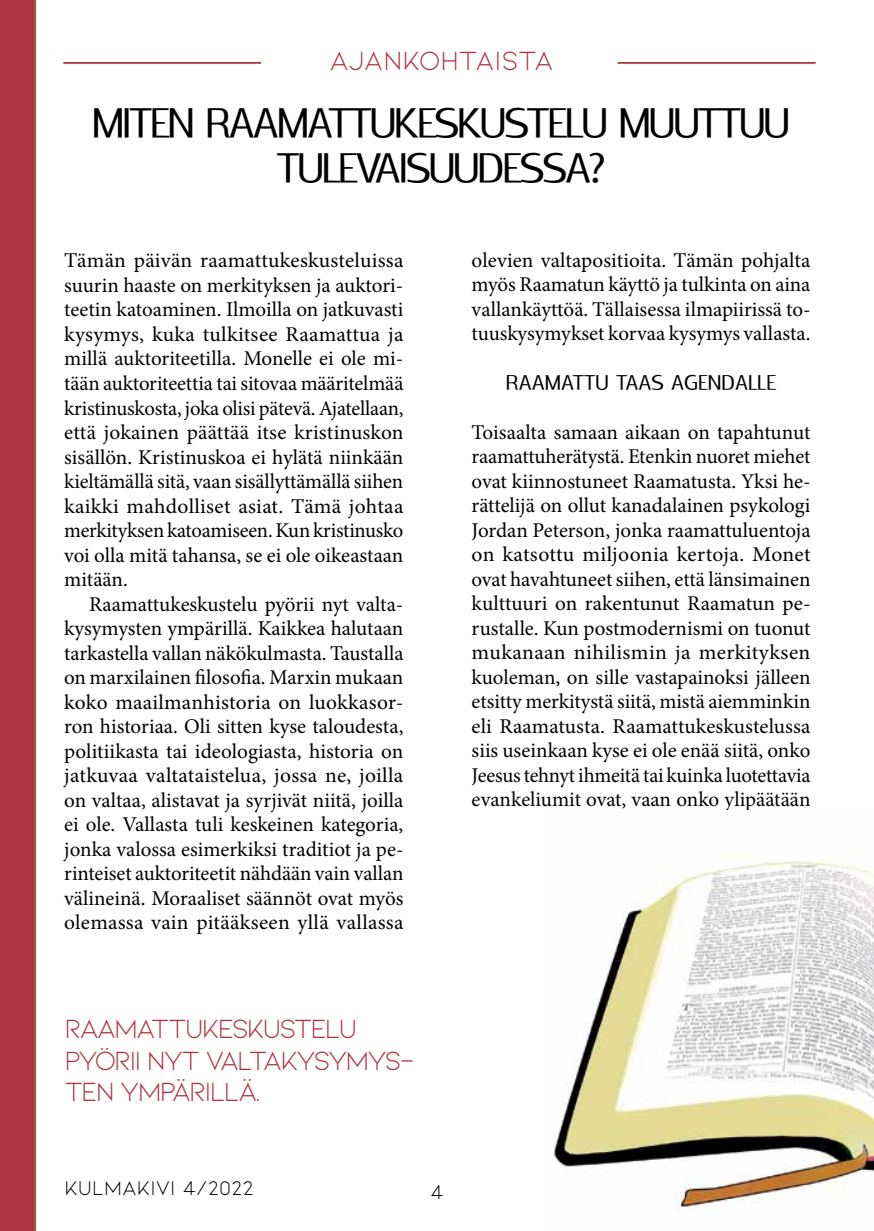
<style>
.page{position:relative;width:874px;height:1231px;background:#fff}
.page>*{position:absolute;margin:0;border:0;box-sizing:border-box;transform-origin:0 0}
.t1{font:42px/45.5px "Rabelo";letter-spacing:-.05em;color:#000;text-align:center}
.t2{font:28px/31.5px "Kiona";letter-spacing:-.075em;color:#ae3541}
.t3{font:28px "Kiona";letter-spacing:-.005em;color:#ae3541}
.t4{font:21px/24.5px "Minion Pro";color:#000;text-align:justify}
.t5{font:21px "Rabelo";color:#000}
.t6{font:21px "Kiona";color:#000}
</style>
<div class="page">
<div style="left:0;top:0;width:36px;height:1230px;background:#ae3541"></div>
<hr style="left:617px;top:62px;width:198px;height:2px;background:#ae3541">
<hr style="left:63px;top:62px;width:198px;height:2px;background:#ae3541">
<img style="left:553px;top:860px;width:320px;height:354px">
<h2 class="t3" style="left:329px;top:45px;width:226px">AJANKOHTAISTA</h2>
<h1 class="t1" style="left:92px;top:100px;width:699px">MITEN RAAMATTUKESKUSTELU MUUTTUU<br>TULEVAISUUDESSA?</h1>
<p class="t4" style="left:64px;top:248px;width:340px">Tämän päivän raamattukeskusteluissa suurin haaste on merkityksen ja auktori&shy;teetin katoaminen. Ilmoilla on jatkuvasti kysymys, kuka tulkitsee Raamattua ja millä auktoriteetilla. Monelle ei ole mi&shy;tään auktoriteettia tai sitovaa määritelmää kristinuskosta, joka olisi pätevä. Ajatellaan, että jokainen päättää itse kristinuskon sisällön. Kristinuskoa ei hylätä niinkään kieltämällä sitä, vaan sisällyttämällä siihen kaikki mahdolliset asiat. Tämä johtaa merkityksen katoamiseen. Kun kristinusko voi olla mitä tahansa, se ei ole oikeastaan mitään.</p>
<p class="t4" style="left:64px;top:591px;width:340px;text-indent:25px">Raamattukeskustelu pyörii nyt valta&shy;kysymysten ympärillä. Kaikkea halutaan tarkastella vallan näkökulmasta. Taustalla on marxilainen filosofia. Marxin mukaan koko maailmanhistoria on luokkasor&shy;ron historiaa. Oli sitten kyse taloudesta, politiikasta tai ideologiasta, historia on jatkuvaa valtataistelua, jossa ne, joilla on valtaa, alistavat ja syrjivät niitä, joilla ei ole. Vallasta tuli keskeinen kategoria, jonka valossa esimerkiksi traditiot ja pe&shy;rinteiset auktoriteetit nähdään vain vallan välineinä. Moraaliset säännöt ovat myös olemassa vain pitääkseen yllä vallassa</p>
<p class="t4" style="left:471px;top:248px;width:340px">olevien valtapositioita. Tämän pohjalta myös Raamatun käyttö ja tulkinta on aina vallankäyttöä. Tällaisessa ilmapiirissä to&shy;tuuskysymykset korvaa kysymys vallasta.</p>
<p class="t5" style="left:505px;top:370px;width:272px">RAAMATTU TAAS AGENDALLE</p>
<p class="t4" style="left:471px;top:419px;width:340px">Toisaalta samaan aikaan on tapahtunut raamattuherätystä. Etenkin nuoret miehet ovat kiinnostuneet Raamatusta. Yksi he&shy;rättelijä on ollut kanadalainen psykologi Jordan Peterson, jonka raamattuluentoja on katsottu miljoonia kertoja. Monet ovat havahtuneet siihen, että länsimainen kulttuuri on rakentunut Raamatun pe&shy;rustalle. Kun postmodernismi on tuonut mukanaan nihilismin ja merkityksen kuoleman, on sille vastapainoksi jälleen etsitty merkitystä siitä, mistä aiemminkin eli Raamatusta. Raamattukeskustelussa siis useinkaan kyse ei ole enää siitä, onko Jeesus tehnyt ihmeitä tai kuinka luotettavia evankeliumit ovat, vaan onko ylipäätään</p>
<h2 class="t2" style="left:65px;top:1012px;width:352px">RAAMATTUKESKUSTELU<br>PYÖRII NYT VALTAKYSYMYS-<br>TEN YMPÄRILLÄ.</h2>
<p class="t6" style="left:65px;top:1176px;width:191px">KULMAKIVI 4/2022</p>
<p class="t6" style="left:430px;top:1180px;width:15px">4</p>
</div>
